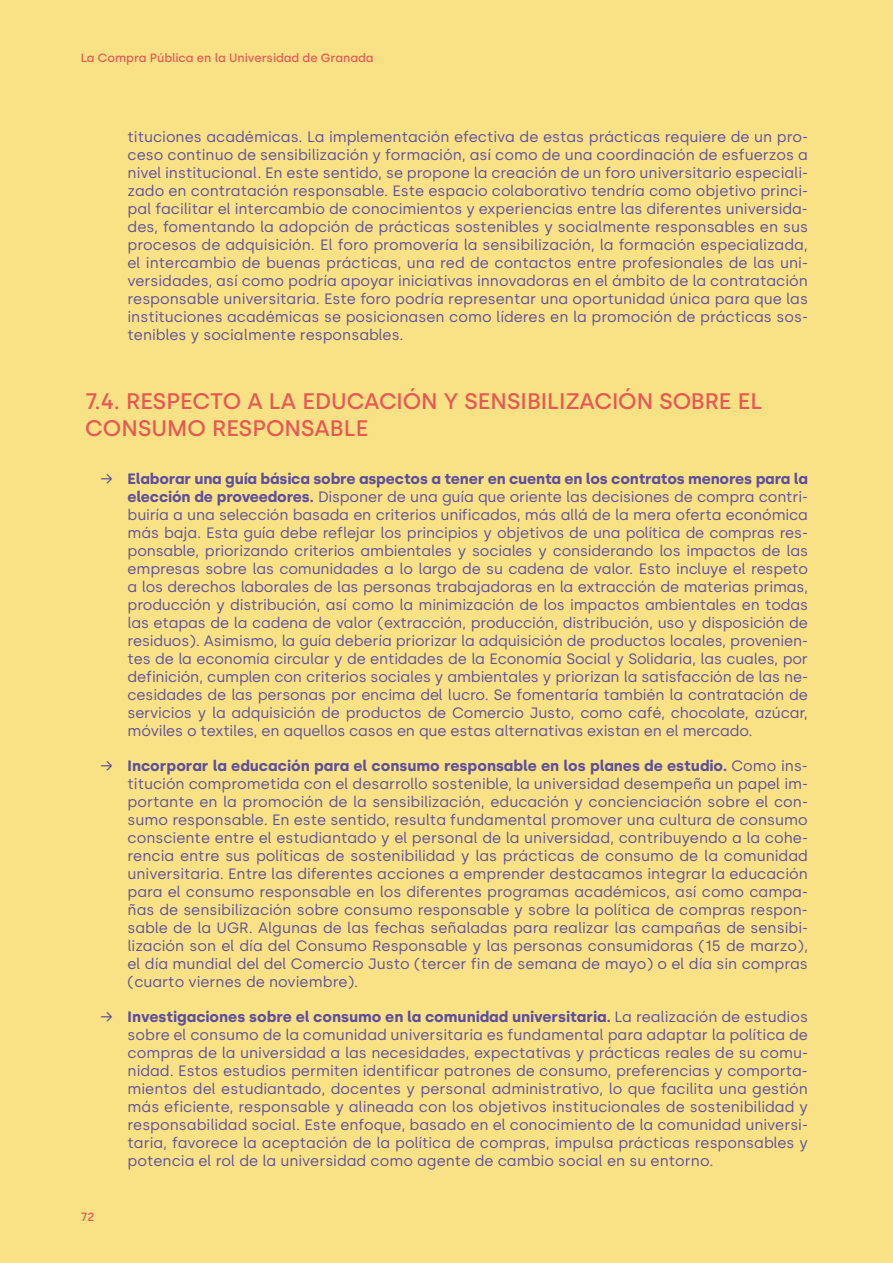
<style>
.page{position:relative;width:893px;height:1263px;background:#f9e286}
.page>*{position:absolute;margin:0;border:0;box-sizing:border-box;transform-origin:0 0}
.t1{font:500 22.5px/27px "Silka";color:#e85854}
.t2{font:15px/18px "Silka";color:#5e4f9c;text-align:justify}
.t3{font:500 12px "Silka";color:#e85854}
.s1{font-weight:700}
</style>
<div class="page">
<p class="t3" style="left:81px;top:51px;width:294px">La Compra Pública en la Universidad de Granada</p>
<p class="t2" style="left:128px;top:128px;width:682px">tituciones académicas. La implementación efectiva de estas prácticas requiere de un pro&shy;ceso continuo de sensibilización y formación, así como de una coordinación de esfuerzos a nivel institucional. En este sentido, se propone la creación de un foro universitario especiali&shy;zado en contratación responsable. Este espacio colaborativo tendría como objetivo princi&shy;pal facilitar el intercambio de conocimientos y experiencias entre las diferentes universida&shy;des, fomentando la adopción de prácticas sostenibles y socialmente responsables en sus procesos de adquisición. El foro promovería la sensibilización, la formación especializada, el intercambio de buenas prácticas, una red de contactos entre profesionales de las uni&shy;versidades, así como podría apoyar iniciativas innovadoras en el ámbito de la contratación responsable universitaria. Este foro podría representar una oportunidad única para que las instituciones académicas se posicionasen como líderes en la promoción de prácticas sos&shy;tenibles y socialmente responsables.</p>
<h1 class="t1" style="left:85px;top:388px;width:679px">7.4. RESPECTO A LA EDUCACIÓN Y SENSIBILIZACIÓN SOBRE EL<br>CONSUMO RESPONSABLE</h1>
<p class="t2" style="left:128px;top:470px;width:682px;text-indent:-27px">→ <span class="s1">Elaborar una guía básica sobre aspectos a tener en cuenta en los contratos menores para la elección de proveedores.</span> Disponer de una guía que oriente las decisiones de compra contri&shy;buiría a una selección basada en criterios unificados, más allá de la mera oferta económica más baja. Esta guía debe reflejar los principios y objetivos de una política de compras res&shy;ponsable, priorizando criterios ambientales y sociales y considerando los impactos de las empresas sobre las comunidades a lo largo de su cadena de valor. Esto incluye el respeto a los derechos laborales de las personas trabajadoras en la extracción de materias primas, producción y distribución, así como la minimización de los impactos ambientales en todas las etapas de la cadena de valor (extracción, producción, distribución, uso y disposición de residuos). Asimismo, la guía debería priorizar la adquisición de productos locales, provenien&shy;tes de la economía circular y de entidades de la Economía Social y Solidaria, las cuales, por definición, cumplen con criterios sociales y ambientales y priorizan la satisfacción de las ne&shy;cesidades de las personas por encima del lucro. Se fomentaría también la contratación de servicios y la adquisición de productos de Comercio Justo, como café, chocolate, azúcar, móviles o textiles, en aquellos casos en que estas alternativas existan en el mercado.</p>
<p class="t2" style="left:128px;top:757px;width:682px;text-indent:-27px">→ <span class="s1">Incorporar la educación para el consumo responsable en los planes de estudio.</span> Como ins&shy;titución comprometida con el desarrollo sostenible, la universidad desempeña un papel im&shy;portante en la promoción de la sensibilización, educación y concienciación sobre el con&shy;sumo responsable. En este sentido, resulta fundamental promover una cultura de consumo consciente entre el estudiantado y el personal de la universidad, contribuyendo a la cohe&shy;rencia entre sus políticas de sostenibilidad y las prácticas de consumo de la comunidad universitaria. Entre las diferentes acciones a emprender destacamos integrar la educación para el consumo responsable en los diferentes programas académicos, así como campa&shy;ñas de sensibilización sobre consumo responsable y sobre la política de compras respon&shy;sable de la UGR. Algunas de las fechas señaladas para realizar las campañas de sensibi&shy;lización son el día del Consumo Responsable y las personas consumidoras (15 de marzo), el día mundial del del Comercio Justo (tercer fin de semana de mayo) o el día sin compras (cuarto viernes de noviembre).</p>
<p class="t2" style="left:128px;top:1008px;width:682px;text-indent:-27px">→ <span class="s1">Investigaciones sobre el consumo en la comunidad universitaria.</span> La realización de estudios sobre el consumo de la comunidad universitaria es fundamental para adaptar la política de compras de la universidad a las necesidades, expectativas y prácticas reales de su comu&shy;nidad. Estos estudios permiten identificar patrones de consumo, preferencias y comporta&shy;mientos del estudiantado, docentes y personal administrativo, lo que facilita una gestión más eficiente, responsable y alineada con los objetivos institucionales de sostenibilidad y responsabilidad social. Este enfoque, basado en el conocimiento de la comunidad universi&shy;taria, favorece la aceptación de la política de compras, impulsa prácticas responsables y potencia el rol de la universidad como agente de cambio social en su entorno.</p>
<p class="t3" style="left:81px;top:1210px;width:15px">72</p>
</div>
